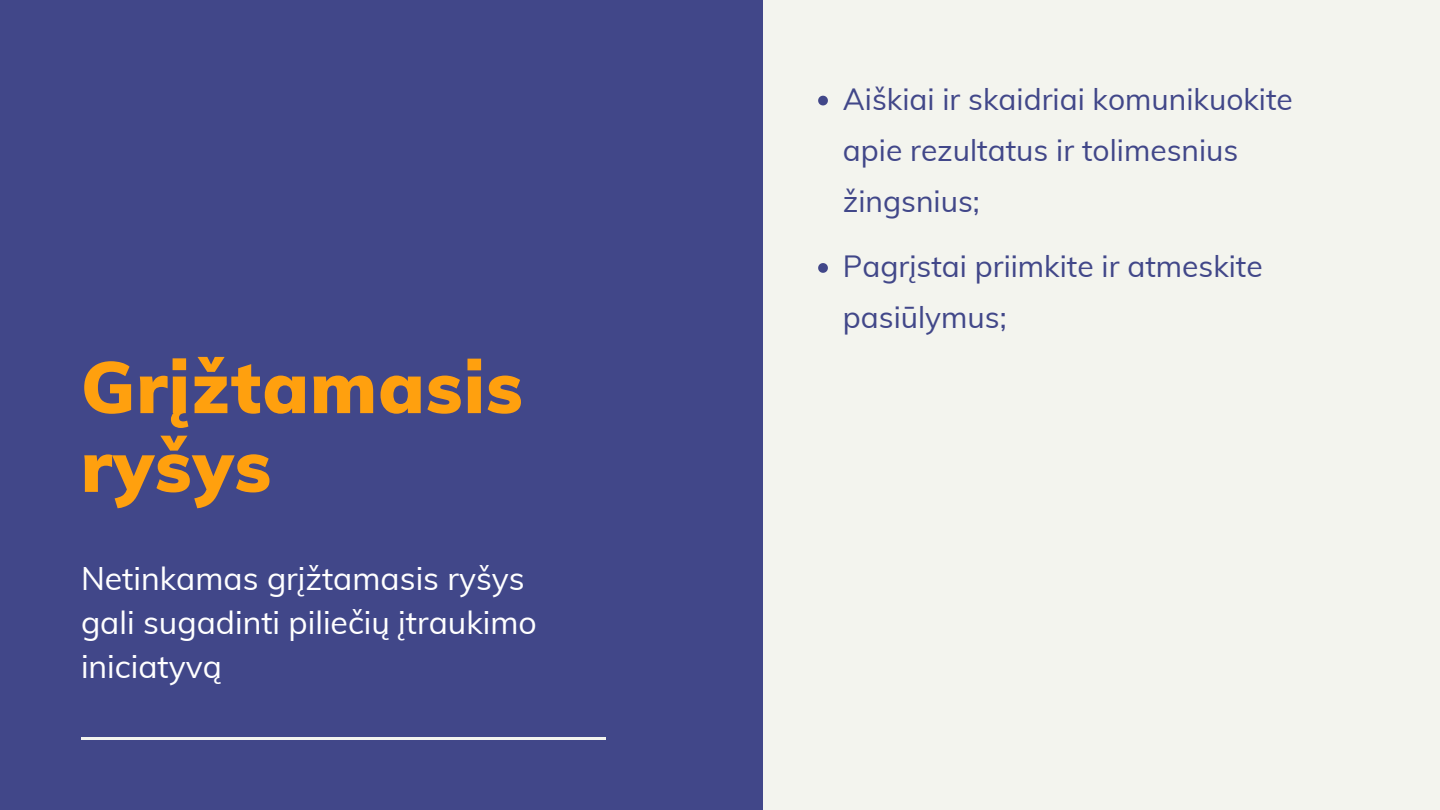
<style>
.page{position:relative;width:1440px;height:810px;background:#f3f4ee}
.page>*{position:absolute;margin:0;border:0;box-sizing:border-box;transform-origin:0 0}
.t1{font:900 72px/78.8px "Muli";letter-spacing:.02em;color:#ffa00e}
.t2{font:32px/44.2px "Muli";color:#fff}
.t3{font:30px/51px "Muli";color:#414789}
</style>
<div class="page">
<div style="left:0;top:0;width:763px;height:810px;background:#414789"></div>
<hr style="left:81px;top:737px;width:524px;height:3px;background:#f3f4ee">
<svg style="left:818px;top:96px;width:10px;height:9px"></svg>
<svg style="left:818px;top:263px;width:10px;height:10px"></svg>
<h1 class="t1" style="left:81px;top:347px;width:443px">Grįžtamasis ryšys</h1>
<p class="t2" style="left:81px;top:556px;width:457px">Netinkamas grįžtamasis ryšys gali sugadinti piliečių įtraukimo iniciatyvą</p>
<p class="t3" style="left:843px;top:73px;width:452px">Aiškiai ir skaidriai komunikuokite apie rezultatus ir tolimesnius žingsnius;</p>
<p class="t3" style="left:843px;top:240px;width:421px">Pagrįstai priimkite ir atmeskite pasiūlymus;</p>
</div>
